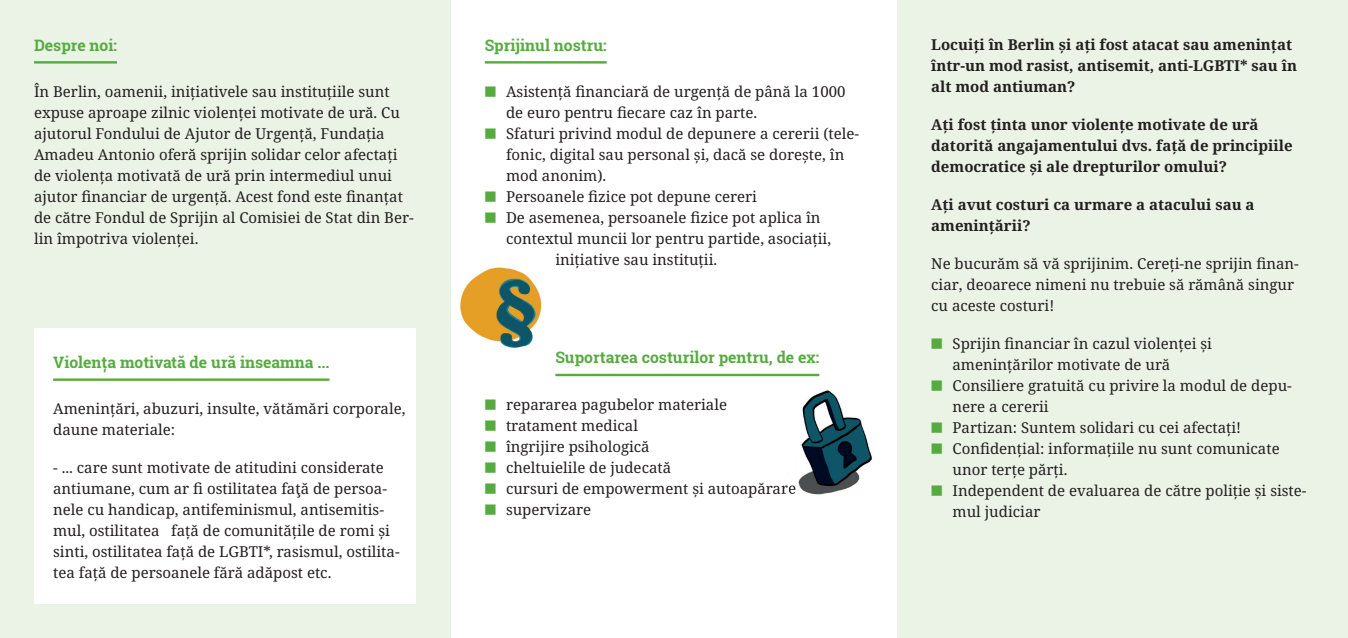
<style>
.page{position:relative;width:1348px;height:638px;background:#fff}
.page>*{position:absolute;margin:0;border:0;box-sizing:border-box;transform-origin:0 0}
.t1{font:700 15.75px "Roboto Slab";color:#56ab40}
.t2{font:15px/21px "Noto Serif";color:#231f20}
.t3{font:700 15px/21px "Noto Serif";color:#231f20}
.s1{font-family:"Source Sans Pro";font-size:12.75px;color:#56ab40}
</style>
<div class="page">
<div style="left:0;top:0;width:451px;height:638px;background:#eaf3e6"></div>
<div style="left:897px;top:0;width:451px;height:638px;background:#eaf3e6"></div>
<hr style="left:34px;top:61px;width:83px;height:3px;background:#56ab40">
<hr style="left:485px;top:61px;width:122px;height:3px;background:#56ab40">
<hr style="left:555px;top:374px;width:264px;height:2px;background:#56ab40">
<div style="left:35px;top:328px;width:381px;height:276px;background:#fff"></div>
<img style="left:460px;top:267px;width:82px;height:81px">
<img style="left:798px;top:390px;width:74px;height:105px">
<img style="left:784px;top:485px;width:12px;height:9px">
<hr style="left:53px;top:378px;width:276px;height:3px;background:#56ab40">
<p class="t1" style="left:34px;top:34px;width:84px">Despre noi:</p>
<p class="t2" style="left:34px;top:82px;width:381px">În Berlin, oamenii, inițiativele sau instituțiile sunt expuse aproape zilnic violenței motivate de ură. Cu ajutorul Fondului de Ajutor de Urgență, Fundația Amadeu Antonio oferă sprijin solidar celor afectați de violența motivată de ură prin intermediul unui ajutor financiar de urgență. Acest fond este finanțat de către Fondul de Sprijin al Comisiei de Stat din Ber&shy;lin împotriva violenței.</p>
<p class="t1" style="left:53px;top:351px;width:278px">Violența motivată de ură inseamna ...</p>
<p class="t2" style="left:53px;top:399px;width:354px">Amenințări, abuzuri, insulte, vătămări corporale, daune materiale:</p>
<p class="t2" style="left:53px;top:458px;width:348px">- ... care sunt motivate de atitudini considerate antiumane, cum ar fi ostilitatea faţă de persoa&shy;nele cu handicap, antifeminismul, antisemitis&shy;mul, ostilitatea față de comunitățile de romi și sinti, ostilitatea față de LGBTI*, rasismul, ostilita&shy;tea față de persoanele fără adăpost etc.</p>
<p class="t1" style="left:485px;top:34px;width:123px">Sprijinul nostru:</p>
<p class="t2" style="left:506px;top:82px;width:341px;text-indent:-21px"><span class="s1">■</span> Asistență financiară de urgență de până la 1000 de euro pentru fiecare caz în parte.</p>
<p class="t2" style="left:506px;top:124px;width:355px;text-indent:-21px"><span class="s1">■</span> Sfaturi privind modul de depunere a cererii (tele&shy;fonic, digital sau personal și, dacă se dorește, în mod anonim).</p>
<p class="t2" style="left:485px;top:187px;width:274px"><span class="s1">■</span> Persoanele fizice pot depune cereri</p>
<p class="t2" style="left:485px;top:208px;width:337px"><span class="s1">■</span> De asemenea, persoanele fizice pot aplica în</p>
<p class="t2" style="left:506px;top:229px;width:327px">contextul muncii lor pentru partide, asociații,</p>
<p class="t2" style="left:555px;top:250px;width:163px">inițiative sau instituții.</p>
<p class="t1" style="left:555px;top:347px;width:265px">Suportarea costurilor pentru, de ex:</p>
<p class="t2" style="left:485px;top:394px;width:244px"><span class="s1">■</span> repararea pagubelor materiale</p>
<p class="t2" style="left:485px;top:415px;width:155px"><span class="s1">■</span> tratament medical</p>
<p class="t2" style="left:485px;top:436px;width:166px"><span class="s1">■</span> îngrijire psihologică</p>
<p class="t2" style="left:485px;top:457px;width:188px"><span class="s1">■</span> cheltuielile de judecată</p>
<p class="t2" style="left:485px;top:478px;width:313px"><span class="s1">■</span> cursuri de empowerment și autoapărare</p>
<p class="t2" style="left:485px;top:499px;width:108px"><span class="s1">■</span> supervizare</p>
<p class="t3" style="left:931px;top:34px;width:367px">Locuiți în Berlin și ați fost atacat sau amenințat într-un mod rasist, antisemit, anti-LGBTI* sau în alt mod antiuman?</p>
<p class="t3" style="left:931px;top:114px;width:363px">Ați fost ținta unor violențe motivate de ură datorită angajamentului dvs. față de principiile democratice și ale drepturilor omului?</p>
<p class="t3" style="left:931px;top:194px;width:325px">Ați avut costuri ca urmare a atacului sau a amenințării?</p>
<p class="t2" style="left:931px;top:254px;width:369px">Ne bucurăm să vă sprijinim. Cereți-ne sprijin finan&shy;ciar, deoarece nimeni nu trebuie să rămână singur cu aceste costuri!</p>
<p class="t2" style="left:952px;top:334px;width:261px;text-indent:-21px"><span class="s1">■</span> Sprijin financiar în cazul violenței și amenințărilor motivate de ură</p>
<p class="t2" style="left:952px;top:376px;width:341px;text-indent:-21px"><span class="s1">■</span> Consiliere gratuită cu privire la modul de depu&shy;nere a cererii</p>
<p class="t2" style="left:931px;top:418px;width:311px"><span class="s1">■</span> Partizan: Suntem solidari cu cei afectați!</p>
<p class="t2" style="left:952px;top:439px;width:329px;text-indent:-21px"><span class="s1">■</span> Confidențial: informațiile nu sunt comunicate unor terțe părți.</p>
<p class="t2" style="left:952px;top:481px;width:356px;text-indent:-21px"><span class="s1">■</span> Independent de evaluarea de către poliție și siste&shy;mul judiciar</p>
</div>
